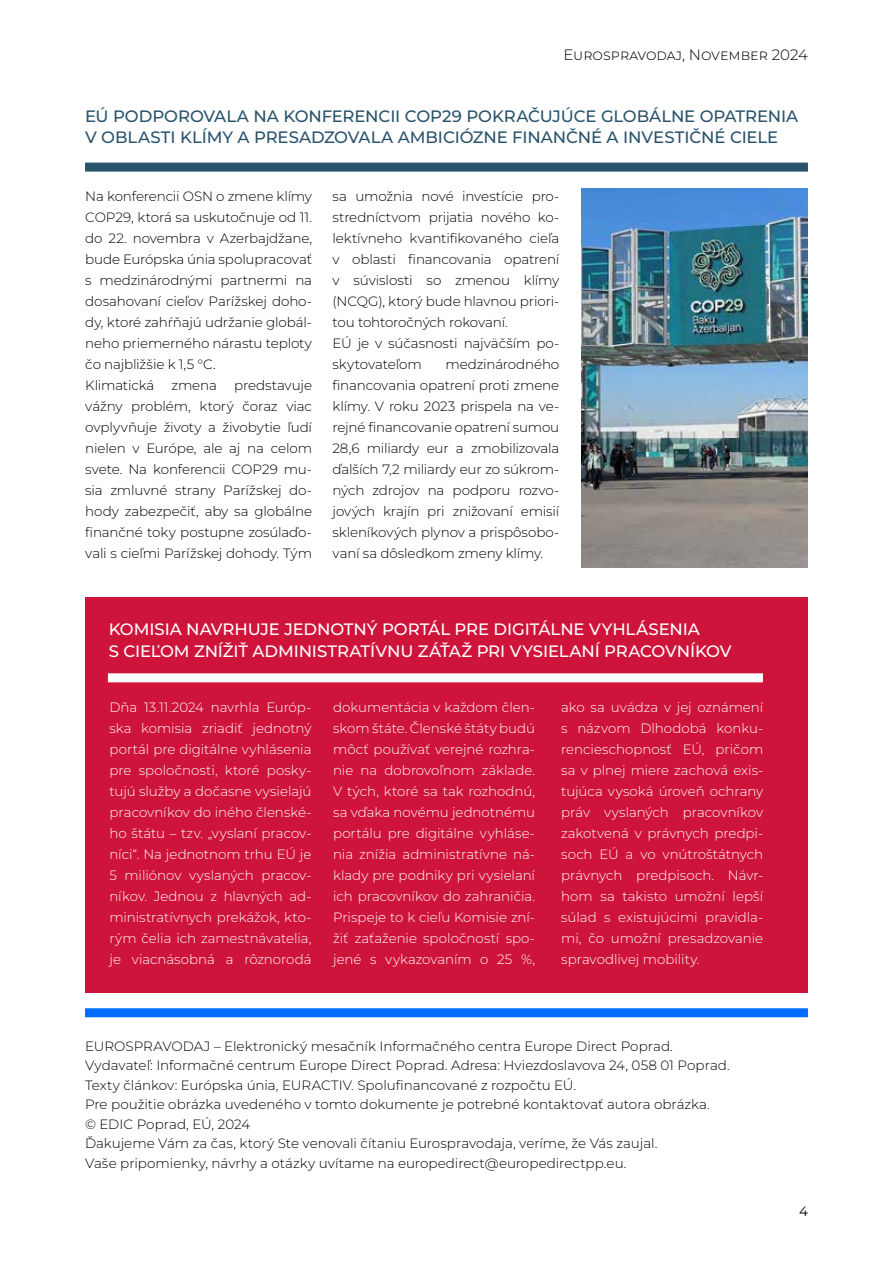
<style>
.page{position:relative;width:893px;height:1263px;background:#fff}
.page>*{position:absolute;margin:0;border:0;box-sizing:border-box;transform-origin:0 0}
.t1{font:500 16.5px/21px "Montserrat";letter-spacing:-.005em;color:#29536b}
.t2{font:500 16.5px/22.5px "Montserrat";letter-spacing:-.005em;color:#fff}
.t3{font:300 15px "Montserrat";color:#000}
.t4{font:300 13.5px/21px "Montserrat";letter-spacing:-.01em;color:#000}
.t5{font:300 13.5px/21px "Montserrat";color:#fff;text-align:justify}
.t6{font:13.5px "Montserrat";color:#000}
</style>
<div class="page">
<div style="left:85px;top:163px;width:723px;height:9px;background:#29536b"></div>
<div style="left:86px;top:597px;width:722px;height:396px;background:#cf143b"></div>
<div style="left:108px;top:673px;width:655px;height:9px;background:#fff"></div>
<img style="left:581px;top:189px;width:227px;height:378px">
<div style="left:85px;top:1008px;width:723px;height:9px;background:#006bff"></div>
<p class="t3" style="left:563px;top:45px;width:246px">Eurospravodaj, November 2024</p>
<p class="t1" style="left:85px;top:105px;width:715px">EÚ PODPOROVALA NA KONFERENCII COP29 POKRAČUJÚCE GLOBÁLNE OPATRENIA<br>V OBLASTI KLÍMY A PRESADZOVALA AMBICIÓZNE FINANČNÉ A INVESTIČNÉ CIELE</p>
<p class="t4" style="left:85px;top:185px;width:228px">Na konferencii OSN o zmene klímy<br>COP29, ktorá sa uskutočnuje od 11. do 22. novembra v Azerbajdžane, bude Európska únia spolupracovať s medzinárodnými partnermi na dosahovaní cieľov Parížskej doho&shy;dy, ktoré zahŕňajú udržanie globál&shy;neho priemerného nárastu teploty čo najbližšie k 1,5 °C.<br>Klimatická</p>
<p class="t4" style="left:85px;top:374px;width:228px;text-align:justify;text-indent:149px">predstavuje vážny problém, ktorý čoraz viac ovplyvňuje životy a živobytie ľudí nielen v Európe, ale aj na celom svete. Na konferencii COP29 mu&shy;sia zmluvné strany Parížskej do&shy;hody zabezpečiť, aby sa globálne finančné toky postupne zosúlaďo&shy;vali s cieľmi Parížskej dohody. Tým</p>
<p class="t4" style="left:172px;top:374px;width:47px">zmena</p>
<p class="t4" style="left:333px;top:186px;width:228px">sa umožnia nové investície pro&shy;stredníctvom prijatia nového ko&shy;lektívneho kvantifikovaného cieľa v oblasti financovania opatrení v súvislosti so zmenou klímy (NCQG), ktorý bude hlavnou priori&shy;tou tohtoročných rokovaní.<br>EÚ je v súčasnosti najväčším po&shy;skytovateľom</p>
<p class="t4" style="left:333px;top:354px;width:228px;text-align:justify;text-indent:113px">medzinárodného financovania opatrení proti zmene klímy. V roku 2023 prispela na ve&shy;rejné financovanie opatrení sumou 28,6 miliardy eur a zmobilizovala ďalších 7,2 miliardy eur zo súkrom&shy;ných zdrojov na podporu rozvo&shy;jových krajín pri znižovaní emisií skleníkových plynov a prispôsobo&shy;vaní sa dôsledkom zmeny klímy.</p>
<p class="t2" style="left:109px;top:617px;width:624px">KOMISIA NAVRHUJE JEDNOTNÝ PORTÁL PRE DIGITÁLNE VYHLÁSENIA<br>S CIEĽOM ZNÍŽIŤ ADMINISTRATÍVNU ZÁŤAŽ PRI VYSIELANÍ PRACOVNÍKOV</p>
<p class="t5" style="left:109px;top:696px;width:203px">Dňa 13.11.2024 navrhla Európ&shy;ska komisia zriadiť jednotný portál pre digitálne vyhlásenia pre spoločnosti, ktoré posky&shy;tujú služby a dočasne vysielajú pracovníkov do iného členské&shy;ho štátu – tzv. „vyslaní pracov&shy;níci“. Na jednotnom trhu EÚ je 5 miliónov vyslaných pracov&shy;níkov. Jednou z hlavných ad&shy;ministratívnych prekážok, kto&shy;rým čelia ich zamestnávatelia, je viacnásobná a rôznorodá</p>
<p class="t5" style="left:333px;top:696px;width:203px">dokumentácia v každom člen&shy;skom štáte. Členské štáty budú môcť používať verejné rozhra&shy;nie na dobrovoľnom základe.<br>V tých, ktoré sa tak rozhodnú, sa vďaka novému jednotnému portálu pre digitálne vyhláse&shy;nia znížia administratívne ná&shy;klady pre podniky pri vysielaní ich pracovníkov do zahraničia.<br>Prispeje to k cieľu Komisie zní&shy;žiť zaťaženie spoločností spo&shy;jené s vykazovaním o 25 %,</p>
<p class="t5" style="left:561px;top:696px;width:203px">ako sa uvádza v jej oznámení s názvom Dlhodobá konku&shy;rencieschopnosť EÚ, pričom sa v plnej miere zachová exis&shy;tujúca vysoká úroveň ochrany práv vyslaných pracovníkov zakotvená v právnych predpi&shy;soch EÚ a vo vnútroštátnych právnych predpisoch. Návr&shy;hom sa takisto umožní lepší súlad s existujúcimi pravidla&shy;mi, čo umožní presadzovanie spravodlivej mobility.</p>
<p class="t4" style="left:85px;top:1036px;width:646px;line-height:19.5px">EUROSPRAVODAJ – Elektronický mesačník Informačného centra Europe Direct Poprad.<br>Vydavateľ: Informačné centrum Europe Direct Poprad. Adresa: Hviezdoslavova 24, 058 01 Poprad.<br>Texty článkov: Európska únia, EURACTIV. Spolufinancované z rozpočtu EÚ.<br>Pre použitie obrázka uvedeného v tomto dokumente je potrebné kontaktovať autora obrázka.<br>© EDIC Poprad, EÚ, 2024<br>Ďakujeme Vám za čas, ktorý Ste venovali čítaniu Eurospravodaja, veríme, že Vás zaujal.<br>Vaše pripomienky, návrhy a otázky uvítame na europedirect@europedirectpp.eu.</p>
<p class="t6" style="left:799px;top:1202px;width:10px">4</p>
</div>
